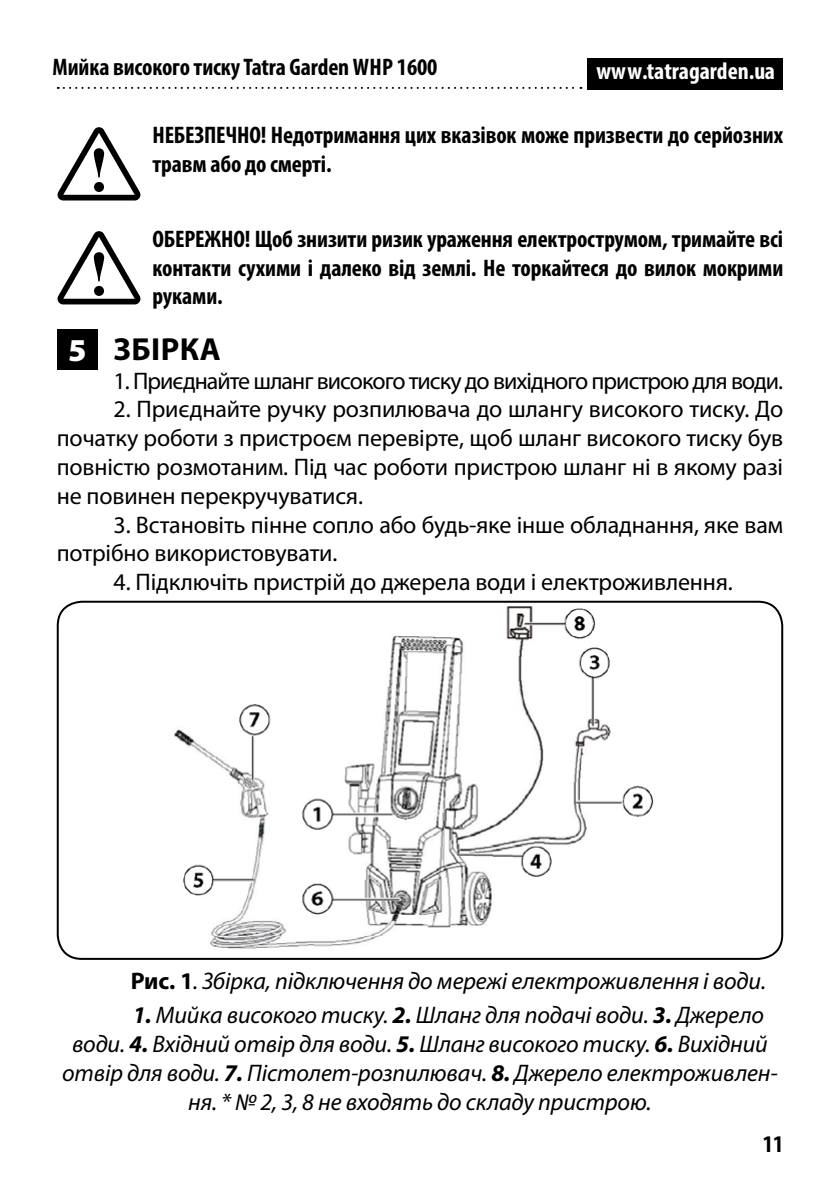
<style>
.page{position:relative;width:840px;height:1191px;background:#fff}
.page>*{position:absolute;margin:0;border:0;box-sizing:border-box;transform-origin:0 0}
.t1{font:700 32px "Myriad Pro";letter-spacing:.015em;color:#000}
.t2{font:24px/28.8px "Myriad Pro";letter-spacing:-.005em;color:#000;text-align:justify}
.t3{font:italic 24px "Myriad Pro";letter-spacing:-.005em;color:#000}
.t4{font:700 condensed 24px/28.8px "Myriad Pro";letter-spacing:-.005em;color:#000}
.t5{font:24px "Myriad Pro";letter-spacing:-.04em;color:#000}
.t6{font:700 condensed 24px "Myriad Pro";color:#fff}
.s1{font-weight:900;color:#fff}
.s2{font-weight:700;font-style:normal}
.s3{font-weight:700}
</style>
<div class="page">
<svg style="left:58px;top:87px;width:523px;height:2px"></svg>
<div style="left:587px;top:58px;width:195px;height:31px;background:#000"></div>
<svg style="left:57px;top:127px;width:84px;height:73px"></svg>
<svg style="left:57px;top:231px;width:84px;height:73px"></svg>
<div style="left:57px;top:329px;width:41px;height:41px;background:#000"></div>
<img style="left:174px;top:606px;width:480px;height:343px">
<div style="left:57px;top:601px;width:725px;height:359px;border:2px solid #000;border-radius:24px"></div>
<p class="t4" style="left:53px;top:52px;width:386px">Мийка високого тиску Tatra Garden WHP 1600</p>
<p class="t6" style="left:596px;top:56px;width:180px">www.tatragarden.ua</p>
<p class="t4" style="left:152px;top:120px;width:632px">НЕБЕЗПЕЧНО! Недотримання цих вказівок може призвести до серйозних травм або до смерті.</p>
<p class="t4" style="left:152px;top:224px;width:632px;text-align:justify">ОБЕРЕЖНО! Щоб знизити ризик ураження електрострумом, тримайте всі контакти сухими і далеко від землі. Не торкайтеся до вилок мокрими руками.</p>
<h1 class="t1" style="left:68px;top:328px;width:154px"><span class="s1">5</span> ЗБІРКА</h1>
<p class="t5" style="left:113px;top:366px;width:668px">1. Приєднайте шланг високого тиску до вихідного пристрою для води.</p>
<p class="t2" style="left:57px;top:394px;width:727px;text-indent:57px">2. Приєднайте ручку розпилювача до шлангу високого тиску. До початку роботи з пристроєм перевірте, щоб шланг високого тиску був повністю розмотаним. Під час роботи пристрою шланг ні в якому разі не повинен перекручуватися.</p>
<p class="t2" style="left:57px;top:510px;width:727px;text-indent:57px">3. Встановіть пінне сопло або будь-яке інше обладнання, яке вам потрібно використовувати.</p>
<p class="t2" style="left:113px;top:567px;width:618px">4. Підключіть пристрій до джерела води і електроживлення.</p>
<p class="t3" style="left:131px;top:965px;width:636px"><span class="s2">Рис. 1</span>. Збірка, підключення до мережі електроживлення і води.</p>
<p class="t3" style="left:133px;top:1000px;width:632px"><span class="s3">1.</span> Мийка високого тиску. <span class="s3">2.</span> Шланг для подачі води. <span class="s3">3.</span> Джерело</p>
<p class="t3" style="left:72px;top:1029px;width:697px">води. <span class="s3">4.</span> Вхідний отвір для води. <span class="s3">5.</span> Шланг високого тиску. <span class="s3">6.</span> Вихідний</p>
<p class="t3" style="left:62px;top:1058px;width:716px">отвір для води. <span class="s3">7.</span> Пістолет-розпилювач. <span class="s3">8.</span> Джерело електроживлен-</p>
<p class="t3" style="left:188px;top:1086px;width:464px">ня. * № 2, 3, 8 не входять до складу пристрою.</p>
<p class="t4" style="left:762px;top:1129px;width:22px">11</p>
</div>
